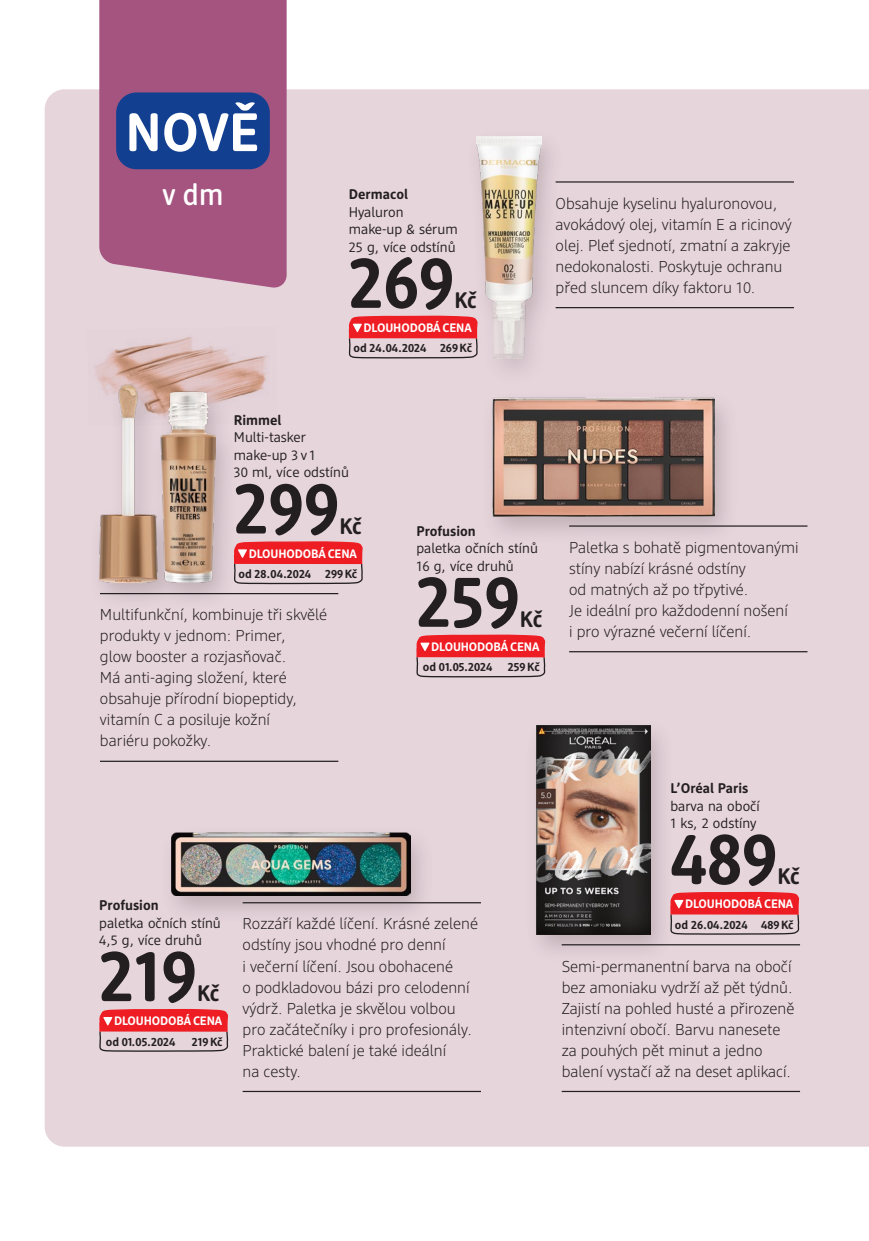
<style>
.page{position:relative;width:869px;height:1241px;background:#fff}
.page>*{position:absolute;margin:0;border:0;box-sizing:border-box;transform-origin:0 0}
.t1{font:700 72.8px "DM Brand";color:#231f20}
.t2{font:700 53.9px "DM Support";color:#fff}
.t3{font:500 29.75px "DM Brand 4.4";color:#fff}
.t4{font:700 22.4px "DM Brand";letter-spacing:-.02em;color:#231f20}
.t5{font:300 15.75px/21px "DM Support";color:#231f20}
.t6{font:14px/17.5px "DM Support";color:#231f20}
.t7{font:700 14px "DM Support";color:#231f20}
.t8{font:700 12.25px "DM Support";letter-spacing:-.01em;color:#fff}
.t9{font:700 11.9px "DM Support";color:#231f20}
</style>
<div class="page">
<div style="left:45px;top:89px;width:823px;height:1057px;background:#e7d5dc"></div>
<img style="left:87px;top:326px;width:191px;height:100px">
<div style="left:464px;top:128px;width:102px;height:260px;background:#231f20;opacity:.2"></div>
<img style="left:476px;top:137px;width:65px;height:221px">
<hr style="left:555px;top:307px;width:238px;height:1px;background:#231f20">
<hr style="left:555px;top:181px;width:238px;height:1px;background:#231f20">
<svg style="left:348px;top:315px;width:130px;height:44px;background:#e3747b"></svg>
<div style="left:479px;top:389px;width:260px;height:157px;background:#231f20;opacity:.2"></div>
<img style="left:492px;top:397px;width:222px;height:119px">
<hr style="left:569px;top:651px;width:238px;height:1px;background:#231f20">
<hr style="left:569px;top:525px;width:238px;height:1px;background:#231f20">
<svg style="left:415px;top:634px;width:131px;height:44px;background:#e3757b"></svg>
<div style="left:523px;top:717px;width:153px;height:247px;background:#231f20;opacity:.2"></div>
<img style="left:536px;top:725px;width:114px;height:209px">
<hr style="left:561px;top:1090px;width:238px;height:1px;background:#231f20">
<hr style="left:561px;top:944px;width:238px;height:1px;background:#231f20">
<svg style="left:669px;top:891px;width:130px;height:44px;background:#e3747b"></svg>
<div style="left:159px;top:823px;width:276px;height:102px;background:#231f20;opacity:.2"></div>
<img style="left:172px;top:831px;width:238px;height:64px">
<hr style="left:242px;top:1090px;width:239px;height:1px;background:#231f20">
<hr style="left:242px;top:902px;width:239px;height:1px;background:#231f20">
<svg style="left:98px;top:1008px;width:131px;height:44px;background:#e3757b"></svg>
<div style="left:87px;top:377px;width:154px;height:235px;background:#231f20;opacity:.2"></div>
<img style="left:100px;top:384px;width:115px;height:198px">
<svg style="left:233px;top:540px;width:130px;height:45px;background:#e3767d"></svg>
<hr style="left:100px;top:760px;width:238px;height:1px;background:#231f20">
<hr style="left:100px;top:593px;width:238px;height:1px;background:#231f20">
<div style="left:99px;top:0;width:187px;height:288px;background:#a4547f"></div>
<div style="left:116px;top:92px;width:154px;height:77px;background:#123f90;border-radius:20px"></div>
<h2 class="t2" style="left:125px;top:98px;width:135px">NOVĚ</h2>
<h3 class="t3" style="left:162px;top:175px;width:63px">v dm</h3>
<p class="t7" style="left:348px;top:185px;width:61px">Dermacol</p>
<p class="t6" style="left:348px;top:203px;width:110px">Hyaluron make-up &amp; sérum<br>25 g, více odstínů</p>
<h1 class="t1" style="left:348px;top:236px;width:107px">269</h1>
<h3 class="t4" style="left:454px;top:286px;width:24px">Kč</h3>
<p class="t8" style="left:363px;top:320px;width:110px">DLOUHODOBÁ CENA</p>
<p class="t9" style="left:353px;top:340px;width:120px">od 24.04.2024 269Kč</p>
<p class="t5" style="left:555px;top:192px;width:238px">Obsahuje kyselinu hyaluronovou, avokádový olej, vitamín E a ricinový olej. Pleť sjednotí, zmatní a zakryje nedokonalosti. Poskytuje ochranu před sluncem díky faktoru 10.</p>
<p class="t7" style="left:234px;top:411px;width:49px">Rimmel</p>
<p class="t6" style="left:234px;top:428px;width:116px">Multi-tasker make-up 3 v 1<br>30 ml, více odstínů</p>
<h1 class="t1" style="left:234px;top:462px;width:107px">299</h1>
<h3 class="t4" style="left:339px;top:511px;width:24px">Kč</h3>
<p class="t8" style="left:248px;top:545px;width:110px">DLOUHODOBÁ CENA</p>
<p class="t9" style="left:238px;top:566px;width:120px">od 28.04.2024 299Kč</p>
<p class="t5" style="left:100px;top:603px;width:228px">Multifunkční, kombinuje tři skvělé produkty v jednom: Primer,<br>glow booster a rozjasňovač.<br>Má anti‑aging složení, které obsahuje přírodní biopeptidy, vitamín C a posiluje kožní<br>bariéru pokožky.</p>
<p class="t7" style="left:416px;top:522px;width:61px">Profusion</p>
<p class="t6" style="left:416px;top:539px;width:123px">paletka očních stínů<br>16 g, více druhů</p>
<h1 class="t1" style="left:416px;top:555px;width:105px">259</h1>
<h3 class="t4" style="left:519px;top:604px;width:24px">Kč</h3>
<p class="t8" style="left:431px;top:639px;width:110px">DLOUHODOBÁ CENA</p>
<p class="t9" style="left:422px;top:659px;width:71px">od 01.05.2024</p>
<p class="t9" style="left:507px;top:659px;width:33px">259Kč</p>
<p class="t5" style="left:569px;top:536px;width:231px">Paletka s bohatě pigmentovanými stíny nabízí krásné odstíny<br>od matných až po třpytivé.<br>Je ideální pro každodenní nošení<br>i pro výrazné večerní líčení.</p>
<p class="t7" style="left:99px;top:896px;width:61px">Profusion</p>
<p class="t6" style="left:99px;top:913px;width:123px">paletka očních stínů<br>4,5 g, více druhů</p>
<h1 class="t1" style="left:99px;top:929px;width:99px">219</h1>
<h3 class="t4" style="left:197px;top:979px;width:24px">Kč</h3>
<p class="t8" style="left:114px;top:1013px;width:110px">DLOUHODOBÁ CENA</p>
<p class="t9" style="left:106px;top:1033px;width:71px">od 01.05.2024</p>
<p class="t9" style="left:192px;top:1033px;width:32px">219Kč</p>
<p class="t7" style="left:670px;top:779px;width:79px">L’Oréal Paris</p>
<p class="t6" style="left:670px;top:796px;width:91px">barva na obočí<br>1 ks, 2 odstíny</p>
<h1 class="t1" style="left:670px;top:812px;width:109px">489</h1>
<h3 class="t4" style="left:777px;top:862px;width:24px">Kč</h3>
<p class="t8" style="left:684px;top:896px;width:110px">DLOUHODOBÁ CENA</p>
<p class="t5" style="left:242px;top:912px;width:237px">Rozzáří každé líčení. Krásné zelené</p>
<p class="t9" style="left:674px;top:916px;width:120px">od 26.04.2024 489Kč</p>
<p class="t5" style="left:242px;top:933px;width:231px">odstíny jsou vhodné pro denní<br>i večerní líčení. Jsou obohacené<br>o podkladovou bázi pro celodenní výdrž. Paletka je skvělou volbou pro začátečníky i pro profesionály.<br>Praktické balení je také ideální<br>na cesty.</p>
<p class="t5" style="left:561px;top:954px;width:234px">Semi-permanentní barva na obočí bez amoniaku vydrží až pět týdnů.<br>Zajistí na pohled husté a přirozeně intenzivní obočí. Barvu nanesete za pouhých pět minut a jedno balení vystačí až na deset aplikací.</p>
</div>
